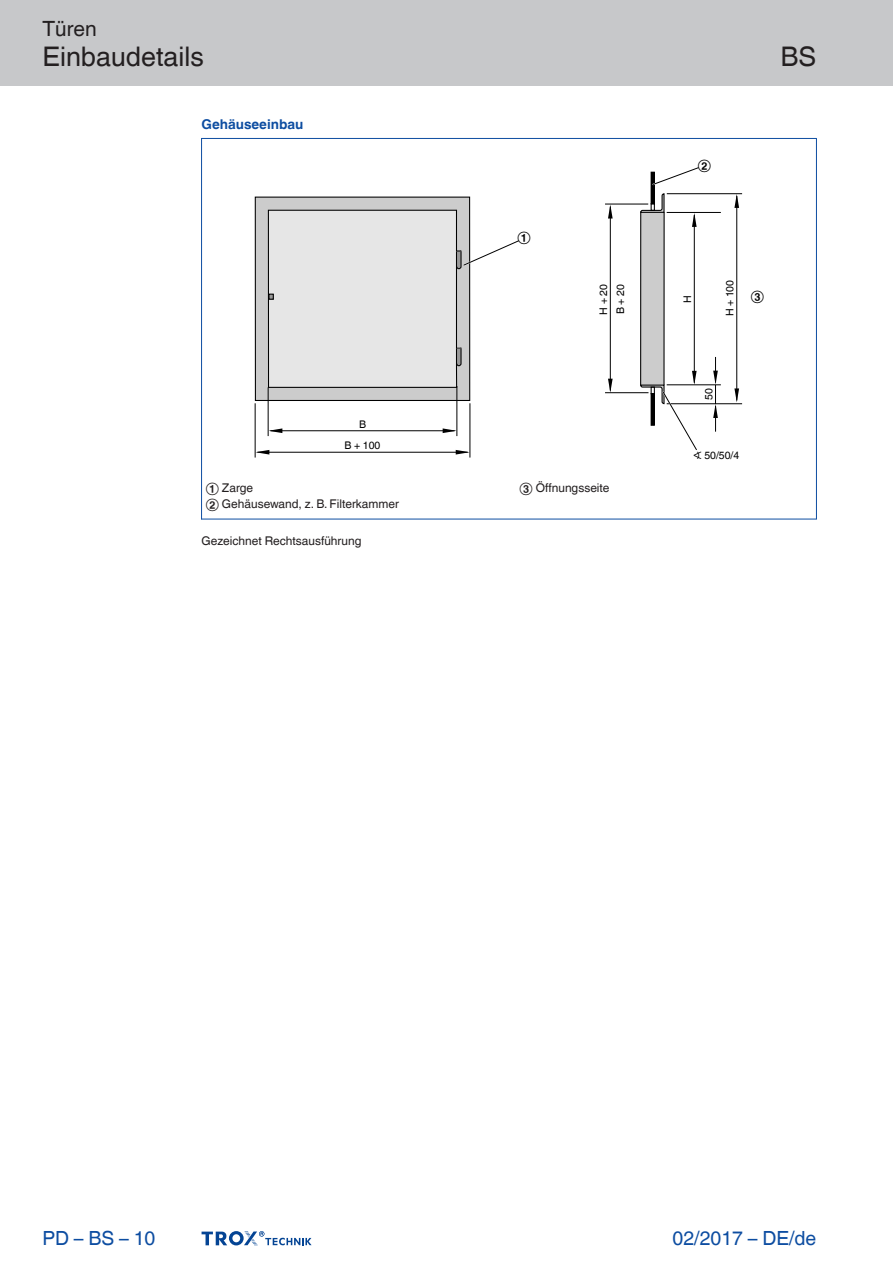
<style>
.page{position:relative;width:893px;height:1263px;background:#fff}
.page>*{position:absolute;margin:0;border:0;box-sizing:border-box;transform-origin:0 0}
.Navigation_2{font:27px "TROX Helvetica";color:#231f20}
.Navigation_3{font:27px "TROX Helvetica";color:#231f20}
.Navigation_1{font:21px "TROX Helvetica";color:#231f20}
.date{font:19.5px "TROX Helvetica";color:#0d4da1}
.pagina_li-re{font:19.5px "TROX Helvetica";color:#0d4da1}
.Standard_oben_links{font:700 13.5px "TROX Helvetica";color:#0d4da1}
._30_graphic_index{font:12px "TROX Helvetica";color:#231f20}
._30_graphic_footer{font:12px "TROX Helvetica";color:#231f20}
.Update_OIDs{font:12px "TROX Helvetica";color:#000}
.Update_OIDs-2{font:10.5px/21.5px "TROX Helvetica";color:#000;text-align:center}
</style>
<div class="page">
<div style="left:0;top:0;width:893px;height:85px;background:#c7c8ca"></div>
<svg style="left:202px;top:1231px;width:110px;height:15px"></svg>
<div style="left:255px;top:197px;width:215px;height:203px;background:#ccc"></div>
<div style="left:255px;top:197px;width:215px;height:204px;border:1px solid #000"></div>
<div style="left:651px;top:172px;width:4px;height:32px;border:1px solid #000"></div>
<hr style="left:270px;top:430px;width:185px;height:1px;background:#000">
<svg style="left:269px;top:428px;width:13px;height:5px"></svg>
<svg style="left:443px;top:428px;width:14px;height:5px"></svg>
<hr style="left:268px;top:387px;width:1px;height:49px;background:#000">
<hr style="left:457px;top:386px;width:1px;height:50px;background:#000">
<hr style="left:257px;top:452px;width:211px;height:1px;background:#000">
<svg style="left:256px;top:450px;width:13px;height:4px"></svg>
<svg style="left:456px;top:450px;width:14px;height:4px"></svg>
<hr style="left:255px;top:403px;width:1px;height:54px;background:#000">
<hr style="left:470px;top:403px;width:1px;height:54px;background:#000">
<hr style="left:667px;top:384px;width:54px;height:1px;background:#000">
<hr style="left:667px;top:212px;width:54px;height:1px;background:#000">
<hr style="left:610px;top:207px;width:1px;height:184px;background:#000">
<svg style="left:608px;top:379px;width:5px;height:13px"></svg>
<svg style="left:608px;top:205px;width:5px;height:13px"></svg>
<hr style="left:605px;top:392px;width:43px;height:1px;background:#000">
<hr style="left:605px;top:204px;width:43px;height:1px;background:#000">
<hr style="left:736px;top:196px;width:1px;height:204px;background:#000">
<svg style="left:734px;top:388px;width:5px;height:14px"></svg>
<svg style="left:734px;top:194px;width:5px;height:14px"></svg>
<hr style="left:667px;top:403px;width:75px;height:1px;background:#000">
<svg style="left:713px;top:357px;width:5px;height:75px"></svg>
<hr style="left:667px;top:193px;width:75px;height:1px;background:#000">
<svg style="left:651px;top:167px;width:48px;height:19px"></svg>
<svg style="left:640px;top:193px;width:58px;height:257px"></svg>
<svg style="left:267px;top:209px;width:252px;height:179px"></svg>
<hr style="left:201px;top:138px;width:1px;height:381px;background:#0d4da1">
<hr style="left:816px;top:138px;width:1px;height:381px;background:#0d4da1">
<hr style="left:201px;top:138px;width:615px;height:1px;background:#0d4da1">
<hr style="left:201px;top:519px;width:615px;height:1px;background:#0d4da1">
<p class="Navigation_1" style="left:43px;top:17px;width:56px">Türen</p>
<p class="Navigation_2" style="left:43px;top:41px;width:163px">Einbaudetails</p>
<p class="Standard_oben_links" style="left:202px;top:116px;width:103px">Gehäuseeinbau</p>
<p class="Update_OIDs-2" style="left:345px;top:413px;width:37px">B<br>B + 100</p>
<p class="_30_graphic_index" style="left:206px;top:481px;width:49px">① Zarge</p>
<p class="_30_graphic_index" style="left:206px;top:496px;width:195px">② Gehäusewand, z. B. Filterkammer</p>
<p class="_30_graphic_footer" style="left:202px;top:533px;width:161px">Gezeichnet Rechtsausführung</p>
<p class="Navigation_3" style="left:780px;top:41px;width:38px">BS</p>
<p class="Update_OIDs" style="left:517px;top:230px;width:15px">①</p>
<p class="Update_OIDs" style="left:698px;top:158px;width:15px">②</p>
<p class="Update_OIDs-2" style="left:593px;top:314px;width:32px;rotate:-90deg">H + 20</p>
<p class="Update_OIDs-2" style="left:719px;top:316px;width:38px;rotate:-90deg">H + 100</p>
<p class="Update_OIDs-2" style="left:610px;top:314px;width:31px;rotate:-90deg">B + 20</p>
<p class="Update_OIDs-2" style="left:677px;top:303px;width:9px;rotate:-90deg">H</p>
<p class="Update_OIDs" style="left:751px;top:289px;width:15px">③</p>
<p class="_30_graphic_index" style="left:520px;top:481px;width:91px">③ Öffnungsseite</p>
<p class="Update_OIDs-2" style="left:698px;top:400px;width:13px;rotate:-90deg">50</p>
<p class="Update_OIDs-2" style="left:694px;top:444px;width:47px">∢ 50/50/4</p>
<p class="pagina_li-re" style="left:43px;top:1227px;width:114px">PD – BS – 10</p>
<p class="date" style="left:673px;top:1227px;width:145px">02/2017 – DE/de</p>
</div>
